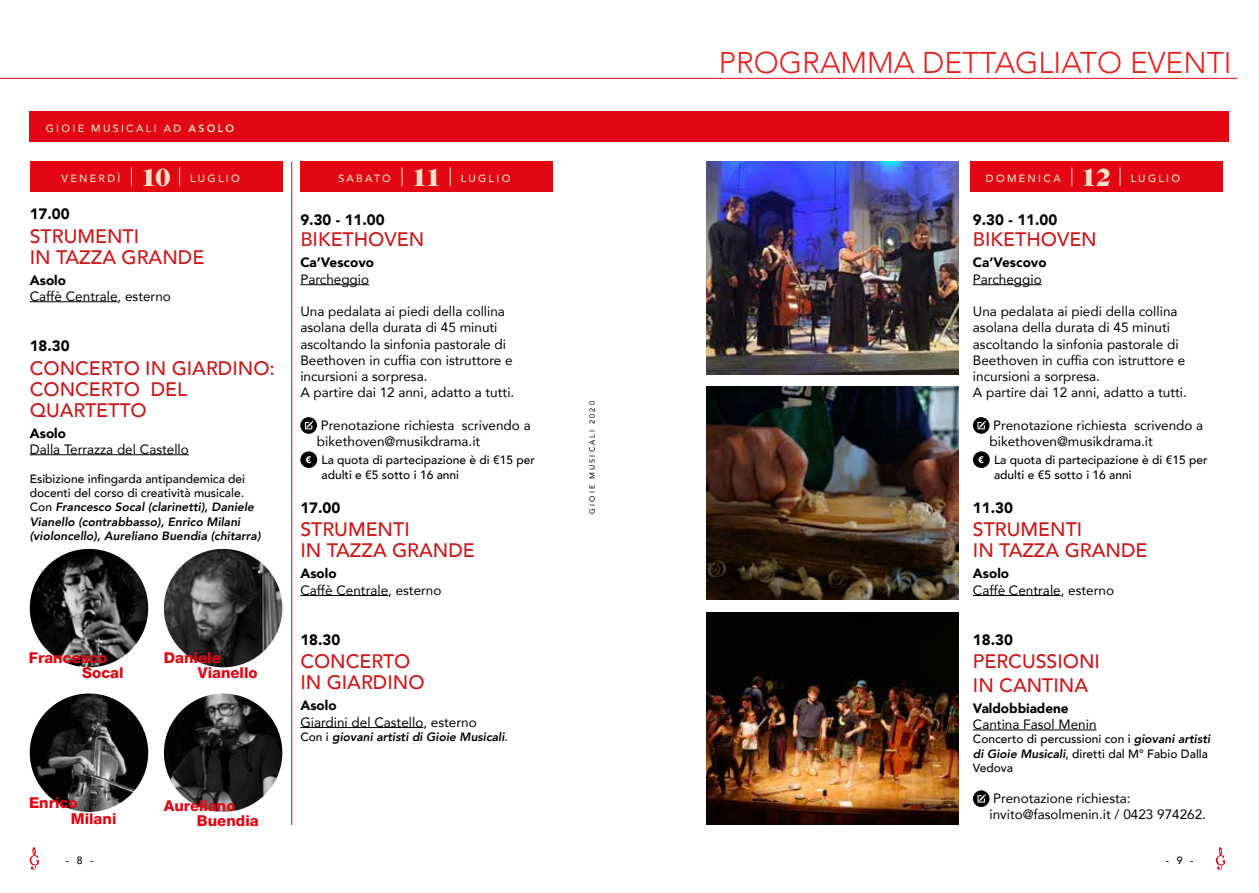
<style>
.page{position:relative;width:1259px;height:893px;background:#fff}
.page>*{position:absolute;margin:0;border:0;box-sizing:border-box;transform-origin:0 0}
.t1{font:300 30px "Avenir";color:#e52420}
.t2{font:900 25.5px "Caslon Two Twenty Four LT";color:#f5e3c7}
.t3{font:500 19.5px/21px "Avenir";color:#cd1719}
.t4{font:800 15px/15px "Helvetica Neue LT Std";color:#e30613}
.t5{font:900 15px "Avenir";color:#000}
.t6{font:13.5px/16.2px "Avenir";color:#000}
.t7{font:900 13.5px "Avenir";color:#000}
.t8{font:italic 800 12px/14.4px "Avenir";color:#000}
.t9{font:500 12px/15px "Avenir";color:#000}
.t10{font:500 10.5px "Avenir";letter-spacing:.22em;color:#f5e3c7}
.t11{font:500 10.5px "Avenir";color:#000}
.t12{font:7.5px "Avenir";letter-spacing:.28em;color:#000}
.s1{font-weight:800}
.s2{font-weight:500;font-style:normal}
.s3{font-weight:800;font-style:italic}
</style>
<div class="page">
<svg style="left:1216px;top:847px;width:9px;height:23px"></svg>
<svg style="left:30px;top:847px;width:9px;height:23px"></svg>
<hr style="left:30px;top:301px;width:88px;height:1px;background:#000">
<hr style="left:30px;top:454px;width:159px;height:1px;background:#000">
<div style="left:30px;top:162px;width:252px;height:30px;background:#e30613"></div>
<svg style="left:131px;top:167px;width:1px;height:19px"></svg>
<svg style="left:179px;top:167px;width:1px;height:19px"></svg>
<div style="left:300px;top:162px;width:253px;height:30px;background:#e30613"></div>
<svg style="left:402px;top:167px;width:1px;height:19px"></svg>
<svg style="left:450px;top:167px;width:1px;height:19px"></svg>
<div style="left:970px;top:162px;width:252px;height:30px;background:#e30613"></div>
<svg style="left:1071px;top:167px;width:1px;height:19px"></svg>
<svg style="left:1119px;top:167px;width:1px;height:19px"></svg>
<hr style="left:291px;top:162px;width:1px;height:663px;background:#e30613">
<hr style="left:300px;top:284px;width:69px;height:1px;background:#000">
<hr style="left:300px;top:595px;width:88px;height:1px;background:#000">
<hr style="left:300px;top:727px;width:123px;height:1px;background:#000">
<svg style="left:300px;top:417px;width:17px;height:17px"></svg>
<svg style="left:305px;top:421px;width:8px;height:8px"></svg>
<div style="left:300px;top:451px;width:17px;height:17px;background:#000;border-radius:50%"></div>
<svg style="left:306px;top:456px;width:5px;height:7px"></svg>
<hr style="left:973px;top:284px;width:68px;height:1px;background:#000">
<hr style="left:973px;top:595px;width:87px;height:1px;background:#000">
<hr style="left:973px;top:730px;width:123px;height:1px;background:#000">
<svg style="left:973px;top:417px;width:16px;height:17px"></svg>
<svg style="left:977px;top:421px;width:9px;height:8px"></svg>
<svg style="left:972px;top:451px;width:18px;height:17px"></svg>
<svg style="left:978px;top:456px;width:5px;height:7px"></svg>
<div style="left:973px;top:790px;width:16px;height:17px;background:#000;border-radius:50%"></div>
<svg style="left:977px;top:794px;width:9px;height:9px"></svg>
<div style="left:29px;top:112px;width:1200px;height:30px;background:#e30613"></div>
<hr style="left:0;top:78px;width:1237px;height:1px;background:#e30613">
<img style="left:706px;top:162px;width:252px;height:212px">
<img style="left:706px;top:387px;width:252px;height:213px">
<img style="left:706px;top:612px;width:252px;height:213px">
<img style="left:164px;top:549px;width:118px;height:118px;border-radius:59px">
<img style="left:164px;top:693px;width:118px;height:119px;border-radius:59px">
<img style="left:30px;top:693px;width:118px;height:119px;border-radius:59px">
<img style="left:30px;top:549px;width:118px;height:118px;border-radius:59px">
<p class="t10" style="left:46px;top:119px;width:190px">GIOIE MUSICALI AD <span class="s1">ASOLO</span></p>
<h1 class="t1" style="left:719px;top:44px;width:514px">PROGRAMMA DETTAGLIATO EVENTI</h1>
<p class="t10" style="left:62px;top:169px;width:60px">VENERDÌ</p>
<h2 class="t2" style="left:141px;top:163px;width:31px">10</h2>
<p class="t10" style="left:190px;top:169px;width:51px">LUGLIO</p>
<p class="t10" style="left:338px;top:169px;width:54px">SABATO</p>
<h2 class="t2" style="left:411px;top:163px;width:31px">11</h2>
<p class="t10" style="left:461px;top:169px;width:51px">LUGLIO</p>
<p class="t10" style="left:986px;top:169px;width:76px">DOMENICA</p>
<h2 class="t2" style="left:1081px;top:163px;width:32px">12</h2>
<p class="t10" style="left:1130px;top:169px;width:51px">LUGLIO</p>
<p class="t5" style="left:300px;top:207px;width:86px">9.30 - 11.00</p>
<h3 class="t3" style="left:300px;top:228px;width:125px">BIKETHOVEN</h3>
<p class="t7" style="left:300px;top:251px;width:75px">Ca’Vescovo</p>
<p class="t6" style="left:300px;top:270px;width:70px">Parcheggio</p>
<p class="t6" style="left:300px;top:303px;width:215px">Una pedalata ai piedi della collina asolana della durata di 45 minuti ascoltando la sinfonia pastorale di Beethoven in cuffia con istruttore e incursioni a sorpresa.<br>A partire dai 12 anni, adatto a tutti.</p>
<p class="t6" style="left:317px;top:416px;width:215px">Prenotazione richiesta scrivendo a bikethoven@musikdrama.it</p>
<p class="t9" style="left:321px;top:451px;width:215px">La quota di partecipazione è di €15 per adulti e €5 sotto i 16 anni</p>
<p class="t5" style="left:300px;top:495px;width:41px">17.00</p>
<h3 class="t3" style="left:300px;top:518px;width:176px">STRUMENTI<br>IN TAZZA GRANDE</h3>
<p class="t7" style="left:300px;top:562px;width:38px">Asolo</p>
<p class="t6" style="left:300px;top:581px;width:143px">Caffè Centrale, esterno</p>
<p class="t5" style="left:300px;top:627px;width:41px">18.30</p>
<h3 class="t3" style="left:300px;top:650px;width:126px">CONCERTO<br>IN GIARDINO</h3>
<p class="t7" style="left:300px;top:694px;width:38px">Asolo</p>
<p class="t6" style="left:300px;top:713px;width:178px">Giardini del Castello, esterno</p>
<p class="t8" style="left:300px;top:730px;width:209px"><span class="s2">Con i</span> giovani artisti di Gioie Musicali<span class="s2">.</span></p>
<p class="t5" style="left:30px;top:201px;width:41px">17.00</p>
<h3 class="t3" style="left:30px;top:224px;width:176px">STRUMENTI<br>IN TAZZA GRANDE</h3>
<p class="t7" style="left:30px;top:268px;width:38px">Asolo</p>
<p class="t6" style="left:30px;top:288px;width:143px">Caffè Centrale, esterno</p>
<p class="t5" style="left:30px;top:333px;width:41px">18.30</p>
<h3 class="t3" style="left:30px;top:356px;width:247px">CONCERTO IN GIARDINO:<br>CONCERTO DEL<br>QUARTETTO</h3>
<p class="t7" style="left:30px;top:421px;width:38px">Asolo</p>
<p class="t6" style="left:30px;top:441px;width:161px">Dalla Terrazza del Castello</p>
<p class="t8" style="left:30px;top:471px;width:232px"><span class="s2">Esibizione infingarda antipandemica dei docenti del corso di creatività musicale.<br>Con</span> Francesco Socal (clarinetti), Daniele Vianello (contrabbasso), Enrico Milani (violoncello), Aureliano Buendia (chitarra)</p>
<p class="t5" style="left:973px;top:207px;width:86px">9.30 - 11.00</p>
<h3 class="t3" style="left:973px;top:228px;width:125px">BIKETHOVEN</h3>
<p class="t7" style="left:973px;top:251px;width:75px">Ca’Vescovo</p>
<p class="t6" style="left:973px;top:270px;width:70px">Parcheggio</p>
<p class="t6" style="left:973px;top:303px;width:215px">Una pedalata ai piedi della collina asolana della durata di 45 minuti ascoltando la sinfonia pastorale di Beethoven in cuffia con istruttore e incursioni a sorpresa.<br>A partire dai 12 anni, adatto a tutti.</p>
<p class="t6" style="left:989px;top:416px;width:215px">Prenotazione richiesta scrivendo a bikethoven@musikdrama.it</p>
<p class="t9" style="left:994px;top:451px;width:215px">La quota di partecipazione è di €15 per adulti e €5 sotto i 16 anni</p>
<p class="t5" style="left:973px;top:495px;width:41px">11.30</p>
<h3 class="t3" style="left:973px;top:518px;width:176px">STRUMENTI<br>IN TAZZA GRANDE</h3>
<p class="t7" style="left:973px;top:562px;width:38px">Asolo</p>
<p class="t6" style="left:973px;top:581px;width:143px">Caffè Centrale, esterno</p>
<p class="t5" style="left:973px;top:627px;width:41px">18.30</p>
<h3 class="t3" style="left:973px;top:649px;width:129px;line-height:23.4px">PERCUSSIONI<br>IN CANTINA</h3>
<p class="t7" style="left:973px;top:696px;width:97px">Valdobbiadene</p>
<p class="t6" style="left:973px;top:716px;width:125px">Cantina Fasol Menin</p>
<p class="t9" style="left:973px;top:731px;width:239px;line-height:14.4px">Concerto di percussioni con i <span class="s3">giovani artisti di Gioie Musicali</span>, diretti dal M° Fabio Dalla<br>Vedova</p>
<p class="t6" style="left:989px;top:789px;width:218px">Prenotazione richiesta: invito@fasolmenin.it / 0423 974262.</p>
<p class="t12" style="left:586px;top:514px;width:114px;rotate:-90deg">GIOIE MUSICALI 2020</p>
<p class="t4" style="left:82px;top:651px;width:43px;text-indent:-53px">Francesco<br>Socal</p>
<p class="t4" style="left:198px;top:651px;width:61px;text-indent:-34px">Daniele<br>Vianello</p>
<p class="t4" style="left:71px;top:794px;width:47px;line-height:16.5px;text-indent:-42px">Enrico<br>Milani</p>
<p class="t4" style="left:197px;top:798px;width:63px;text-indent:-33px">Aureliano<br>Buendia</p>
<p class="t11" style="left:66px;top:851px;width:29px">- 8 -</p>
<p class="t11" style="left:1165px;top:851px;width:29px">- 9 -</p>
</div>
